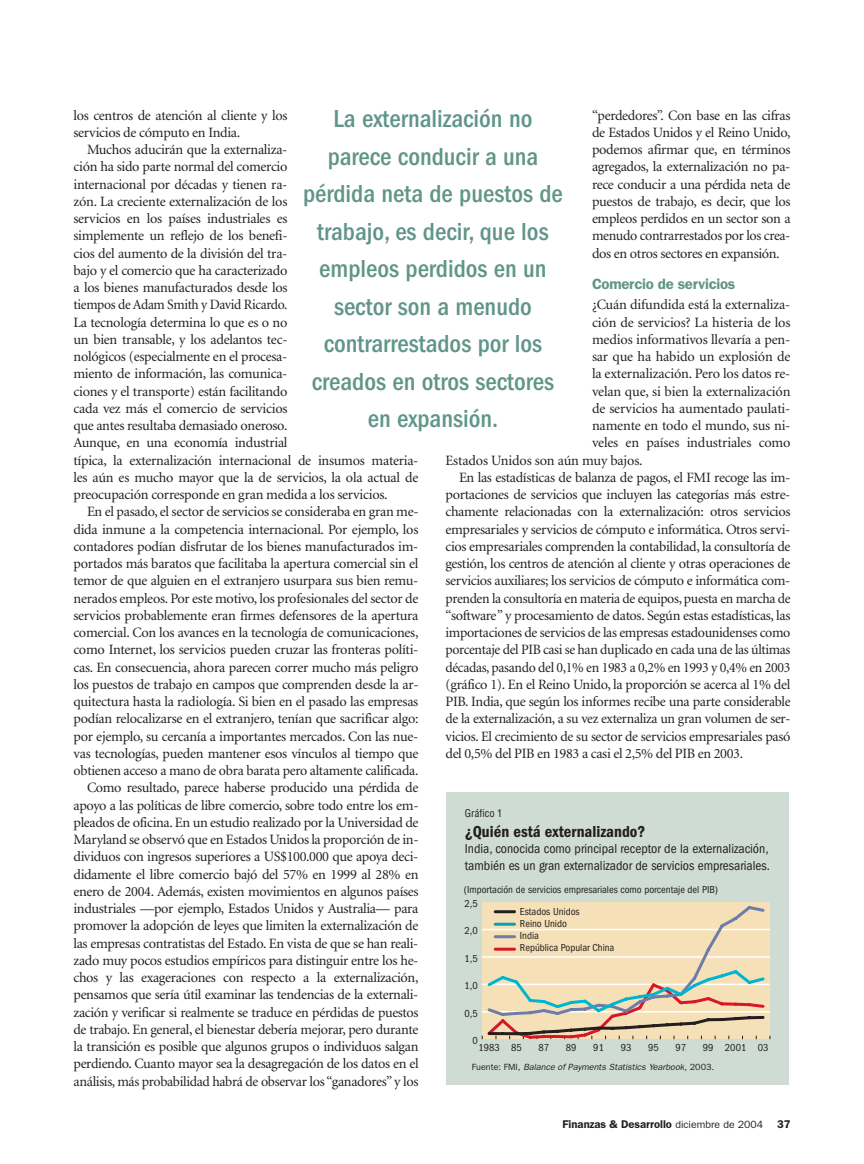
<style>
.page{position:relative;width:864px;height:1164px;background:#fff}
.page>*{position:absolute;margin:0;border:0;box-sizing:border-box;transform-origin:0 0}
.t1{font:500 condensed 25.5px/37.5px "Franklin Gothic";color:#609588;text-align:center}
.t2{font:600 condensed 16.5px "Franklin Gothic";color:#231f1f}
.t3{font:600 15px "Franklin Gothic";letter-spacing:-.02em;color:#609588}
.t4{font:14.25px/17.2px "Minion";letter-spacing:-.025em;color:#231f1f}
.t5{font:condensed 13.5px/16.5px "Franklin Gothic";color:#231f1f}
.t6{font:600 11.25px "Franklin Gothic";color:#231f1f}
.t7{font:condensed 10.5px/12px "Franklin Gothic";color:#231f1f}
.t8{font:condensed 10.5px "Helvetica";color:#231f1f}
.t9{font:italic 9px "Franklin Gothic";color:#231f1f}
.s1{font-style:italic}
.s2{font-style:normal}
.s3{font-weight:400;font-size:10.5px}
</style>
<div class="page">
<div style="left:446px;top:792px;width:343px;height:293px;background:#cedcd3"></div>
<svg style="left:482px;top:903px;width:289px;height:137px;background:#e6d5b4"></svg>
<hr style="left:495px;top:910px;width:20px;height:3px;background:#231f1f">
<hr style="left:495px;top:923px;width:20px;height:3px;background:#00a4b4">
<hr style="left:495px;top:935px;width:20px;height:3px;background:#6d7daa">
<hr style="left:495px;top:948px;width:20px;height:3px;background:#d71728">
<h1 class="t1" style="left:303px;top:102px;width:261px">La externalización no parece conducir a una pérdida neta de puestos de trabajo, es decir, que los empleos perdidos en un sector son a menudo contrarrestados por los creados en otros sectores en expansión.</h1>
<p class="t4" style="left:592px;top:108px;width:200px;text-align:justify">“perdedores”. Con base en las cifras de Estados Unidos y el Reino Unido, podemos afirmar que, en términos agregados, la externalización no pa&shy;rece conducir a una pérdida neta de puestos de trabajo, es decir, que los empleos perdidos en un sector son a menudo contrarrestados por los crea&shy;dos en otros sectores en expansión.</p>
<p class="t3" style="left:592px;top:279px;width:145px">Comercio de servicios</p>
<p class="t4" style="left:592px;top:297px;width:200px">¿Cuán difundida está la externaliza-</p>
<p class="t4" style="left:592px;top:315px;width:200px">ción de servicios? La histeria de los</p>
<p class="t4" style="left:592px;top:332px;width:200px">medios informativos llevaría a pen-</p>
<p class="t4" style="left:592px;top:349px;width:200px">sar que ha habido un explosión de</p>
<p class="t4" style="left:592px;top:366px;width:200px">la externalización. Pero los datos re-</p>
<p class="t4" style="left:592px;top:384px;width:200px">velan que, si bien la externalización</p>
<p class="t4" style="left:592px;top:401px;width:200px">de servicios ha aumentado paulati-</p>
<p class="t4" style="left:592px;top:418px;width:200px">namente en todo el mundo, sus ni-</p>
<p class="t4" style="left:592px;top:435px;width:200px">veles en países industriales como</p>
<p class="t4" style="left:445px;top:453px;width:199px">Estados Unidos son aún muy bajos.</p>
<p class="t4" style="left:459px;top:470px;width:333px">En las estadísticas de balanza de pagos, el FMI recoge las im-</p>
<p class="t4" style="left:445px;top:487px;width:347px">portaciones de servicios que incluyen las categorías más estre-</p>
<p class="t4" style="left:445px;top:504px;width:346px">chamente relacionadas con la externalización: otros servicios</p>
<p class="t4" style="left:445px;top:522px;width:347px">empresariales y servicios de cómputo e informática. Otros servi-</p>
<p class="t4" style="left:445px;top:539px;width:347px">cios empresariales comprenden la contabilidad, la consultoría de</p>
<p class="t4" style="left:445px;top:556px;width:347px">gestión, los centros de atención al cliente y otras operaciones de</p>
<p class="t4" style="left:445px;top:573px;width:346px">servicios auxiliares; los servicios de cómputo e informática com-</p>
<p class="t4" style="left:446px;top:591px;width:347px">prenden la consultoría en materia de equipos, puesta en marcha de</p>
<p class="t4" style="left:446px;top:608px;width:346px">“software<span class="s1">”</span> y procesamiento de datos. Según estas estadísticas, las</p>
<p class="t4" style="left:446px;top:625px;width:346px">importaciones de servicios de las empresas estadounidenses como</p>
<p class="t4" style="left:446px;top:642px;width:346px">porcentaje del PIB casi se han duplicado en cada una de las últimas</p>
<p class="t4" style="left:446px;top:660px;width:346px">décadas, pasando del 0,1% en 1983 a 0,2% en 1993 y 0,4% en 2003</p>
<p class="t4" style="left:446px;top:677px;width:346px">(gráfico 1). En el Reino Unido, la proporción se acerca al 1% del</p>
<p class="t4" style="left:446px;top:694px;width:346px">PIB. India, que según los informes recibe una parte considerable</p>
<p class="t4" style="left:445px;top:711px;width:347px">de la externalización, a su vez externaliza un gran volumen de ser-</p>
<p class="t4" style="left:446px;top:729px;width:346px">vicios. El crecimiento de su sector de servicios empresariales pasó</p>
<p class="t4" style="left:446px;top:746px;width:299px">del 0,5% del PIB en 1983 a casi el 2,5% del PIB en 2003.</p>
<p class="t4" style="left:74px;top:108px;width:216px">los centros de atención al cliente y los servicios de cómputo en India.</p>
<p class="t4" style="left:73px;top:142px;width:346px;text-indent:14px">Muchos aducirán que la externaliza-<br>ción ha sido parte normal del comercio<br>internacional por décadas y tienen ra-<br>zón. La creciente externalización de los<br>servicios en los países industriales es<br>simplemente un reflejo de los benefi-<br>cios del aumento de la división del tra-<br>bajo y el comercio que ha caracterizado<br>a los bienes manufacturados desde los<br>tiempos de Adam Smith y David Ricardo.<br>La tecnología determina lo que es o no<br>un bien transable, y los adelantos tec-<br>nológicos (especialmente en el procesa-<br>miento de información, las comunica-<br>ciones y el transporte) están facilitando<br>cada vez más el comercio de servicios<br>que antes resultaba demasiado oneroso.<br>Aunque, en una economía industrial<br>típica, la externalización internacional de insumos materia&shy;les aún es mucho mayor que la de servicios, la ola actual de preocupación corresponde en gran medida a los servicios.</p>
<p class="t4" style="left:73px;top:504px;width:347px;text-align:right">En el pasado, el sector de servicios se consideraba en gran me&shy;dida inmune a la competencia internacional. Por ejemplo, los contadores podían disfrutar de los bienes manufacturados im&shy;portados más baratos que facilitaba la apertura comercial sin el temor de que alguien en el extranjero usurpara sus bien remu&shy;nerados empleos. Por este motivo, los profesionales del sector de servicios probablemente eran firmes defensores de la apertura comercial. Con los avances en la tecnología de comunicaciones, como Internet, los servicios pueden cruzar las fronteras políti&shy;cas. En consecuencia, ahora parecen correr mucho más peligro los puestos de trabajo en campos que comprenden desde la ar&shy;quitectura hasta la radiología. Si bien en el pasado las empresas podían relocalizarse en el extranjero, tenían que sacrificar algo: por ejemplo, su cercanía a importantes mercados. Con las nue&shy;vas tecnologías, pueden mantener esos vínculos al tiempo que obtienen acceso a mano de obra barata pero altamente calificada.<br>Como resultado, parece haberse producido una pérdida de apoyo a las políticas de libre comercio, sobre todo entre los em&shy;pleados de oficina. En un estudio realizado por la Universidad de Maryland se observó que en Estados Unidos la proporción de in&shy;dividuos con ingresos superiores a US$100.000 que apoya deci&shy;didamente el libre comercio bajó del 57% en 1999 al 28% en enero de 2004. Además, existen movimientos en algunos países industriales —por ejemplo, Estados Unidos y Australia— para promover la adopción de leyes que limiten la externalización de las empresas contratistas del Estado. En vista de que se han reali&shy;zado muy pocos estudios empíricos para distinguir entre los he&shy;chos y las exageraciones con respecto a la externalización, pensamos que sería útil examinar las tendencias de la externali&shy;zación y verificar si realmente se traduce en pérdidas de puestos de trabajo. En general, el bienestar debería mejorar, pero durante la transición es posible que algunos grupos o individuos salgan perdiendo. Cuanto mayor sea la desagregación de los datos en el análisis, más probabilidad habrá de observar los “ganadores” y los</p>
<p class="t8" style="left:465px;top:809px;width:39px">Gráfico 1</p>
<p class="t2" style="left:465px;top:826px;width:182px">¿Quién está externalizando?</p>
<p class="t5" style="left:465px;top:842px;width:307px">India, conocida como principal receptor de la externalización, también es un gran externalizador de servicios empresariales.</p>
<p class="t7" style="left:464px;top:884px;width:256px">(Importación de servicios empresariales como porcentaje del PIB)</p>
<p class="t7" style="left:465px;top:898px;width:15px">2,5</p>
<p class="t7" style="left:520px;top:907px;width:96px">Estados Unidos<br>Reino Unido<br>India<br>República Popular China</p>
<p class="t7" style="left:465px;top:926px;width:15px">2,0</p>
<p class="t7" style="left:465px;top:953px;width:15px">1,5</p>
<p class="t7" style="left:465px;top:981px;width:15px">1,0</p>
<p class="t7" style="left:465px;top:1008px;width:15px">0,5</p>
<p class="t7" style="left:472px;top:1035px;width:7px">0</p>
<p class="t7" style="left:478px;top:1042px;width:45px">1983 85</p>
<p class="t7" style="left:539px;top:1042px;width:12px">87</p>
<p class="t7" style="left:566px;top:1042px;width:12px">89</p>
<p class="t7" style="left:593px;top:1042px;width:12px">91</p>
<p class="t7" style="left:621px;top:1042px;width:12px">93</p>
<p class="t7" style="left:648px;top:1042px;width:12px">95</p>
<p class="t7" style="left:676px;top:1042px;width:12px">97</p>
<p class="t7" style="left:703px;top:1042px;width:67px">99 2001 03</p>
<p class="t9" style="left:472px;top:1064px;width:244px"><span class="s2">Fuente: FMI,</span> Balance of Payments Statistics Yearbook, <span class="s2">2003.</span></p>
<p class="t6" style="left:563px;top:1120px;width:229px">Finanzas &amp; Desarrollo <span class="s3">diciembre de 2004</span> 37</p>
</div>
